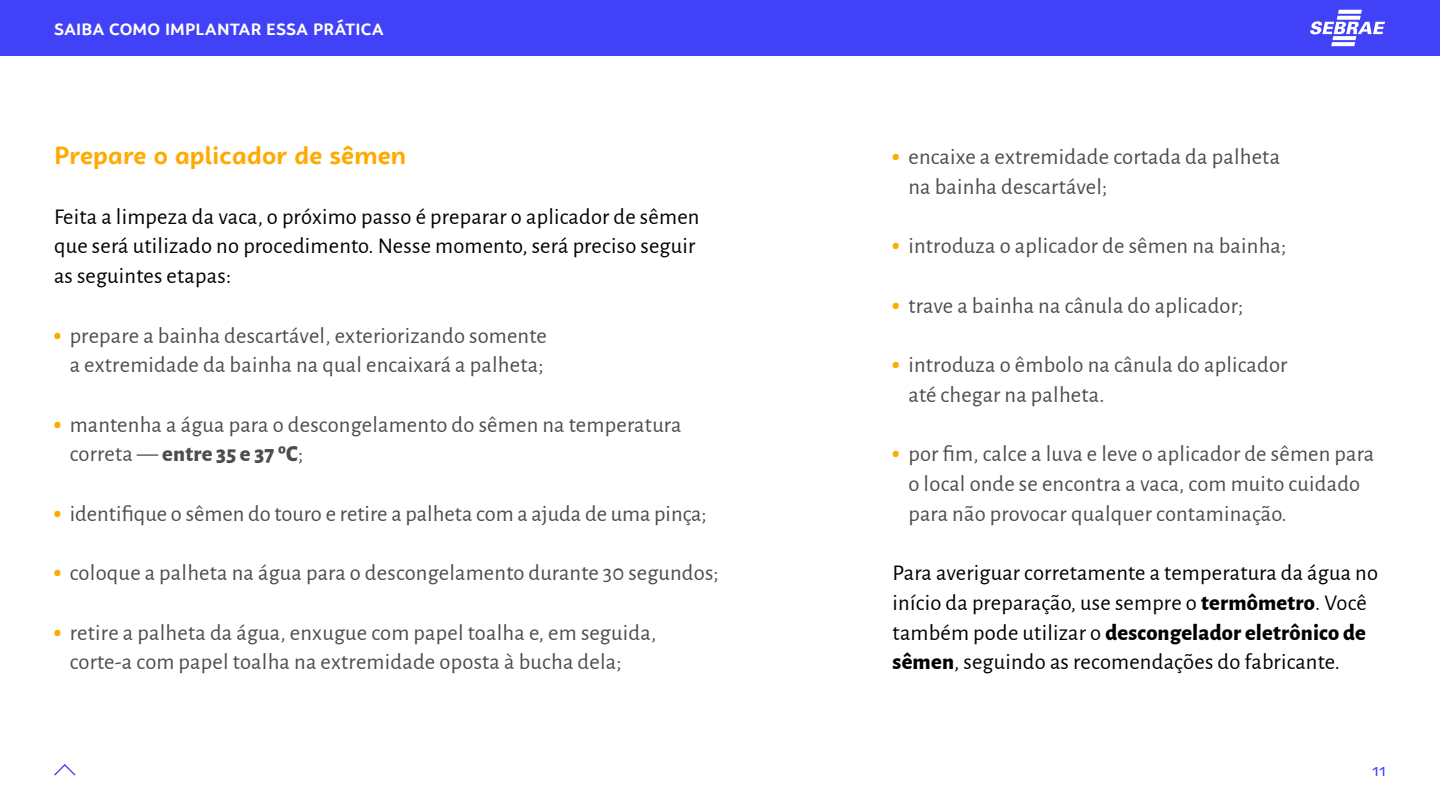
<style>
.page{position:relative;width:1440px;height:810px;background:#fff}
.page>*{position:absolute;margin:0;border:0;box-sizing:border-box;transform-origin:0 0}
.t1{font:700 24.75px "Campuni";letter-spacing:.01em;color:#fa0}
.t2{font:22.5px/29.7px "Alegreya Sans";letter-spacing:.01em;color:#4d4d4d}
.t3{font:22.5px/29.7px "Alegreya Sans";letter-spacing:.01em;color:#000}
.t4{font:700 16.5px "Campuni";letter-spacing:.01em;color:#fff}
.t5{font:16.5px "Campuni";color:#4141f8}
.s1{font-weight:900;color:#fa0}
.s2{font-weight:800}
</style>
<div class="page">
<div style="left:0;top:0;width:1440px;height:56px;background:#4141f8"></div>
<svg style="left:54px;top:764px;width:22px;height:12px"></svg>
<svg style="left:1310px;top:10px;width:75px;height:36px"></svg>
<p class="t4" style="left:54px;top:18px;width:332px">SAIBA COMO IMPLANTAR ESSA PRÁTICA</p>
<p class="t1" style="left:54px;top:140px;width:354px">Prepare o aplicador de sêmen</p>
<p class="t3" style="left:54px;top:200px;width:647px">Feita a limpeza da vaca, o próximo passo é preparar o aplicador de sêmen que será utilizado no procedimento. Nesse momento, será preciso seguir as seguintes etapas:</p>
<p class="t2" style="left:54px;top:319px;width:494px;text-align:center"><span class="s1">ۨ</span> prepare a bainha descartável, exteriorizando somente a extremidade da bainha na qual encaixará a palheta;</p>
<p class="t2" style="left:70px;top:408px;width:613px;text-indent:-16px"><span class="s1">ۨ</span> mantenha a água para o descongelamento do sêmen na temperatura correta — <span class="s2">entre 35 e 37 ºC</span>;</p>
<p class="t2" style="left:54px;top:498px;width:654px"><span class="s1">ۨ</span> identifique o sêmen do touro e retire a palheta com a ajuda de uma pinça;</p>
<p class="t2" style="left:54px;top:557px;width:666px"><span class="s1">ۨ</span> coloque a palheta na água para o descongelamento durante 30 segundos;</p>
<p class="t2" style="left:70px;top:616px;width:588px;text-indent:-16px"><span class="s1">ۨ</span> retire a palheta da água, enxugue com papel toalha e, em seguida, corte-a com papel toalha na extremidade oposta à bucha dela;</p>
<p class="t2" style="left:908px;top:141px;width:373px;text-indent:-16px"><span class="s1">ۨ</span> encaixe a extremidade cortada da palheta na bainha descartável;</p>
<p class="t2" style="left:893px;top:230px;width:395px"><span class="s1">ۨ</span> introduza o aplicador de sêmen na bainha;</p>
<p class="t2" style="left:893px;top:290px;width:352px"><span class="s1">ۨ</span> trave a bainha na cânula do aplicador;</p>
<p class="t2" style="left:908px;top:349px;width:380px;text-indent:-16px"><span class="s1">ۨ</span> introduza o êmbolo na cânula do aplicador até chegar na palheta.</p>
<p class="t2" style="left:908px;top:438px;width:467px;text-indent:-16px"><span class="s1">ۨ</span> por fim, calce a luva e leve o aplicador de sêmen para o local onde se encontra a vaca, com muito cuidado para não provocar qualquer contaminação.</p>
<p class="t3" style="left:893px;top:557px;width:487px">Para averiguar corretamente a temperatura da água no início da preparação, use sempre o <span class="s2">termômetro</span>. Você também pode utilizar o <span class="s2">descongelador eletrônico de sêmen</span>, seguindo as recomendações do fabricante.</p>
<p class="t5" style="left:1372px;top:760px;width:15px">11</p>
</div>
